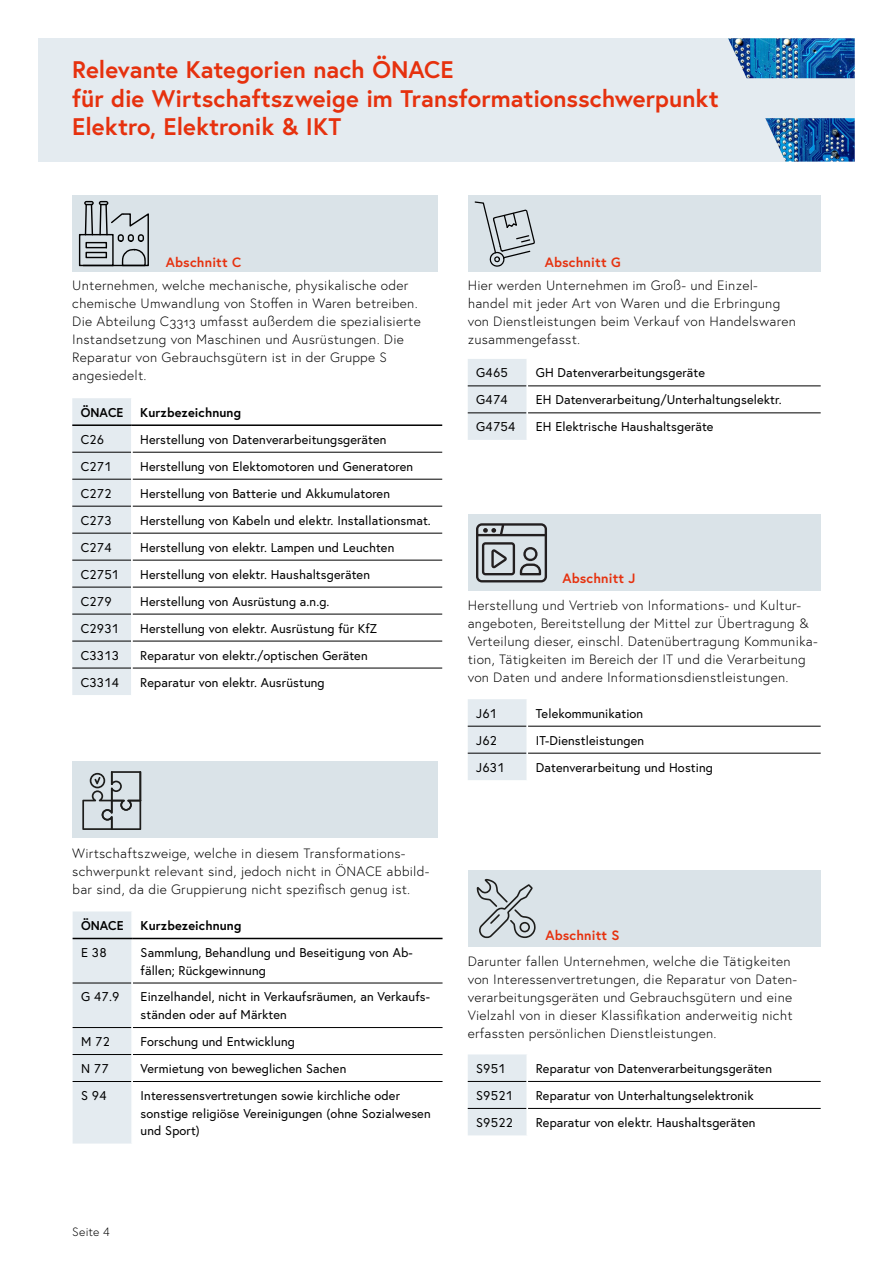
<style>
.page{position:relative;width:893px;height:1263px;background:#fff}
.page>*{position:absolute;margin:0;border:0;box-sizing:border-box;transform-origin:0 0}
.t1{font:700 24px/28.5px "Europa Austria";color:#e6310e}
.t2{font:300 13.5px/18px "Europa Austria";letter-spacing:.015em;color:#000}
.t3{font:700 13.5px "Europa Austria";letter-spacing:.015em;color:#e6310e}
.td_Tabellentext{font:12.75px/17.5px "Europa Austria";letter-spacing:.01em;color:#000}
.td_Tabellentext-2{font:700 12.75px "Europa Austria";letter-spacing:.01em;color:#000}
.t4{font:300 12px "Europa Austria";letter-spacing:.01em;color:#000}
</style>
<div class="page">
<div style="left:72px;top:195px;width:366px;height:76px;background:#dae3e8"></div>
<div style="left:72px;top:761px;width:366px;height:77px;background:#dae3e8"></div>
<div style="left:468px;top:195px;width:353px;height:76px;background:#dae3e8"></div>
<div style="left:468px;top:870px;width:353px;height:76px;background:#dae3e8"></div>
<div style="left:468px;top:514px;width:353px;height:76px;background:#dae3e8"></div>
<div style="left:72px;top:398px;width:59px;height:297px;background:#e4ebf0"></div>
<hr style="left:72px;top:452px;width:59px;height:1px;background:#000">
<hr style="left:133px;top:452px;width:309px;height:1px;background:#000">
<hr style="left:72px;top:479px;width:59px;height:1px;background:#000">
<hr style="left:133px;top:479px;width:309px;height:1px;background:#000">
<hr style="left:72px;top:506px;width:59px;height:1px;background:#000">
<hr style="left:133px;top:506px;width:309px;height:1px;background:#000">
<hr style="left:72px;top:533px;width:59px;height:1px;background:#000">
<hr style="left:133px;top:533px;width:309px;height:1px;background:#000">
<hr style="left:72px;top:560px;width:59px;height:1px;background:#000">
<hr style="left:133px;top:560px;width:309px;height:1px;background:#000">
<hr style="left:72px;top:587px;width:59px;height:1px;background:#000">
<hr style="left:133px;top:587px;width:309px;height:1px;background:#000">
<hr style="left:72px;top:614px;width:59px;height:1px;background:#000">
<hr style="left:133px;top:614px;width:309px;height:1px;background:#000">
<hr style="left:72px;top:641px;width:59px;height:1px;background:#000">
<hr style="left:133px;top:641px;width:309px;height:1px;background:#000">
<hr style="left:72px;top:668px;width:59px;height:1px;background:#000">
<hr style="left:133px;top:668px;width:309px;height:1px;background:#000">
<hr style="left:72px;top:424px;width:60px;height:2px;background:#000">
<hr style="left:132px;top:424px;width:310px;height:2px;background:#000">
<div style="left:73px;top:911px;width:58px;height:232px;background:#e4ebf0"></div>
<hr style="left:73px;top:983px;width:58px;height:1px;background:#000">
<hr style="left:133px;top:983px;width:310px;height:1px;background:#000">
<hr style="left:73px;top:1027px;width:58px;height:1px;background:#000">
<hr style="left:133px;top:1027px;width:310px;height:1px;background:#000">
<hr style="left:73px;top:1054px;width:58px;height:1px;background:#000">
<hr style="left:133px;top:1054px;width:310px;height:1px;background:#000">
<hr style="left:73px;top:1081px;width:58px;height:1px;background:#000">
<hr style="left:133px;top:1081px;width:310px;height:1px;background:#000">
<hr style="left:73px;top:938px;width:59px;height:1px;background:#000">
<hr style="left:132px;top:938px;width:311px;height:1px;background:#000">
<div style="left:468px;top:359px;width:58px;height:81px;background:#e4ebf0"></div>
<hr style="left:468px;top:385px;width:58px;height:1px;background:#000">
<hr style="left:528px;top:385px;width:293px;height:1px;background:#000">
<hr style="left:468px;top:412px;width:58px;height:1px;background:#000">
<hr style="left:528px;top:412px;width:293px;height:1px;background:#000">
<div style="left:468px;top:699px;width:58px;height:81px;background:#e4ebf0"></div>
<hr style="left:468px;top:726px;width:58px;height:1px;background:#000">
<hr style="left:528px;top:726px;width:293px;height:1px;background:#000">
<hr style="left:468px;top:753px;width:58px;height:1px;background:#000">
<hr style="left:528px;top:753px;width:293px;height:1px;background:#000">
<div style="left:468px;top:1054px;width:58px;height:81px;background:#e4ebf0"></div>
<hr style="left:468px;top:1081px;width:58px;height:1px;background:#000">
<hr style="left:528px;top:1081px;width:293px;height:1px;background:#000">
<hr style="left:468px;top:1108px;width:58px;height:1px;background:#000">
<hr style="left:528px;top:1108px;width:293px;height:1px;background:#000">
<svg style="left:79px;top:201px;width:70px;height:65px"></svg>
<svg style="left:476px;top:523px;width:71px;height:59px"></svg>
<svg style="left:477px;top:879px;width:59px;height:59px"></svg>
<svg style="left:82px;top:771px;width:59px;height:59px"></svg>
<svg style="left:475px;top:201px;width:60px;height:66px"></svg>
<div style="left:38px;top:38px;width:817px;height:124px;background:#e4ebf0"></div>
<img style="left:728px;top:38px;width:127px;height:124px">
<h2 class="t1" style="left:72px;top:55px;width:383px">Relevante Kategorien nach ÖNACE</h2>
<h2 class="t1" style="left:72px;top:83px;width:648px">für die Wirtschaftszweige im Transformationsschwerpunkt<br>Elektro, Elektronik &amp; IKT</h2>
<p class="t3" style="left:166px;top:253px;width:77px">Abschnitt C</p>
<p class="t2" style="left:72px;top:277px;width:350px">Unternehmen, welche mechanische, physikalische oder chemische Umwandlung von Stoffen in Waren betreiben.<br>Die Abteilung C3313 umfasst außerdem die spezialisierte Instandsetzung von Maschinen und Ausrüstungen. Die Reparatur von Gebrauchsgütern ist in der Gruppe S angesiedelt.</p>
<p class="td_Tabellentext-2" style="left:81px;top:403px;width:44px">ÖNACE</p>
<p class="td_Tabellentext-2" style="left:140px;top:403px;width:102px">Kurzbezeichnung</p>
<p class="td_Tabellentext" style="left:81px;top:430px;width:25px">C26</p>
<p class="td_Tabellentext" style="left:140px;top:430px;width:248px">Herstellung von Datenverarbeitungsgeräten</p>
<p class="td_Tabellentext" style="left:81px;top:457px;width:33px">C271</p>
<p class="td_Tabellentext" style="left:140px;top:457px;width:274px">Herstellung von Elektomotoren und Generatoren</p>
<p class="td_Tabellentext" style="left:81px;top:484px;width:33px">C272</p>
<p class="td_Tabellentext" style="left:140px;top:484px;width:251px">Herstellung von Batterie und Akkumulatoren</p>
<p class="td_Tabellentext" style="left:81px;top:511px;width:33px">C273</p>
<p class="td_Tabellentext" style="left:140px;top:511px;width:292px">Herstellung von Kabeln und elektr. Installationsmat.</p>
<p class="td_Tabellentext" style="left:81px;top:538px;width:33px">C274</p>
<p class="td_Tabellentext" style="left:140px;top:538px;width:256px">Herstellung von elektr. Lampen und Leuchten</p>
<p class="td_Tabellentext" style="left:81px;top:565px;width:40px">C2751</p>
<p class="td_Tabellentext" style="left:140px;top:565px;width:231px">Herstellung von elektr. Haushaltsgeräten</p>
<p class="td_Tabellentext" style="left:81px;top:592px;width:33px">C279</p>
<p class="td_Tabellentext" style="left:140px;top:592px;width:191px">Herstellung von Ausrüstung a.n.g.</p>
<p class="td_Tabellentext" style="left:81px;top:619px;width:40px">C2931</p>
<p class="td_Tabellentext" style="left:140px;top:619px;width:238px">Herstellung von elektr. Ausrüstung für KfZ</p>
<p class="td_Tabellentext" style="left:81px;top:646px;width:40px">C3313</p>
<p class="td_Tabellentext" style="left:140px;top:646px;width:229px">Reparatur von elektr./optischen Geräten</p>
<p class="td_Tabellentext" style="left:81px;top:673px;width:40px">C3314</p>
<p class="td_Tabellentext" style="left:140px;top:673px;width:186px">Reparatur von elektr. Ausrüstung</p>
<p class="t2" style="left:72px;top:844px;width:359px">Wirtschaftszweige, welche in diesem Transformations&shy;schwerpunkt relevant sind, jedoch nicht in ÖNACE abbild&shy;bar sind, da die Gruppierung nicht spezifisch genug ist.</p>
<p class="td_Tabellentext-2" style="left:81px;top:917px;width:44px">ÖNACE</p>
<p class="td_Tabellentext-2" style="left:141px;top:917px;width:102px">Kurzbezeichnung</p>
<p class="td_Tabellentext" style="left:81px;top:943px;width:27px">E 38</p>
<p class="td_Tabellentext" style="left:141px;top:943px;width:274px">Sammlung, Behandlung und Beseitigung von Ab&shy;fällen; Rückgewinnung</p>
<p class="td_Tabellentext" style="left:81px;top:988px;width:40px">G 47.9</p>
<p class="td_Tabellentext" style="left:141px;top:988px;width:291px">Einzelhandel, nicht in Verkaufsräumen, an Verkaufs&shy;ständen oder auf Märkten</p>
<p class="td_Tabellentext" style="left:81px;top:1032px;width:31px">M 72</p>
<p class="td_Tabellentext" style="left:141px;top:1032px;width:156px">Forschung und Entwicklung</p>
<p class="td_Tabellentext" style="left:81px;top:1059px;width:29px">N 77</p>
<p class="td_Tabellentext" style="left:141px;top:1059px;width:207px">Vermietung von beweglichen Sachen</p>
<p class="td_Tabellentext" style="left:81px;top:1086px;width:27px">S 94</p>
<p class="td_Tabellentext" style="left:141px;top:1086px;width:292px">Interessensvertretungen sowie kirchliche oder sonstige religiöse Vereinigungen (ohne Sozialwesen und Sport)</p>
<p class="t4" style="left:72px;top:1224px;width:39px">Seite 4</p>
<p class="t3" style="left:545px;top:253px;width:77px">Abschnitt G</p>
<p class="t2" style="left:468px;top:276px;width:330px">Hier werden Unternehmen im Groß- und Einzel&shy;handel mit jeder Art von Waren und die Erbringung von Dienstleistungen beim Verkauf von Handelswaren zusammengefasst.</p>
<p class="td_Tabellentext" style="left:476px;top:364px;width:33px">G465</p>
<p class="td_Tabellentext" style="left:536px;top:364px;width:171px">GH Datenverarbeitungsgeräte</p>
<p class="td_Tabellentext" style="left:476px;top:391px;width:33px">G474</p>
<p class="td_Tabellentext" style="left:536px;top:391px;width:247px">EH Datenverarbeitung/Unterhaltungselektr.</p>
<p class="td_Tabellentext" style="left:476px;top:418px;width:41px">G4754</p>
<p class="td_Tabellentext" style="left:536px;top:418px;width:179px">EH Elektrische Haushaltsgeräte</p>
<p class="t3" style="left:562px;top:569px;width:75px">Abschnitt J</p>
<p class="t2" style="left:468px;top:596px;width:351px">Herstellung und Vertrieb von Informations- und Kultur&shy;angeboten, Bereitstellung der Mittel zur Übertragung &amp; Verteilung dieser, einschl. Datenübertragung Kommunika&shy;tion, Tätigkeiten im Bereich der IT und die Verarbeitung von Daten und andere Informationsdienstleistungen.</p>
<p class="td_Tabellentext" style="left:476px;top:704px;width:23px">J61</p>
<p class="td_Tabellentext" style="left:536px;top:704px;width:109px">Telekommunikation</p>
<p class="td_Tabellentext" style="left:476px;top:731px;width:23px">J62</p>
<p class="td_Tabellentext" style="left:536px;top:731px;width:110px">IT-Dienstleistungen</p>
<p class="td_Tabellentext" style="left:476px;top:758px;width:30px">J631</p>
<p class="td_Tabellentext" style="left:536px;top:758px;width:179px">Datenverarbeitung und Hosting</p>
<p class="t3" style="left:545px;top:925px;width:76px">Abschnitt S</p>
<p class="t2" style="left:468px;top:952px;width:331px">Darunter fallen Unternehmen, welche die Tätigkeiten von Interessenvertretungen, die Reparatur von Daten&shy;verarbeitungsgeräten und Gebrauchsgütern und eine Vielzahl von in dieser Klassifikation anderweitig nicht erfassten persönlichen Dienstleistungen.</p>
<p class="td_Tabellentext" style="left:476px;top:1059px;width:31px">S951</p>
<p class="td_Tabellentext" style="left:536px;top:1059px;width:238px">Reparatur von Datenverarbeitungsgeräten</p>
<p class="td_Tabellentext" style="left:476px;top:1086px;width:39px">S9521</p>
<p class="td_Tabellentext" style="left:536px;top:1086px;width:219px">Reparatur von Unterhaltungselektronik</p>
<p class="td_Tabellentext" style="left:476px;top:1113px;width:39px">S9522</p>
<p class="td_Tabellentext" style="left:536px;top:1113px;width:221px">Reparatur von elektr. Haushaltsgeräten</p>
</div>
